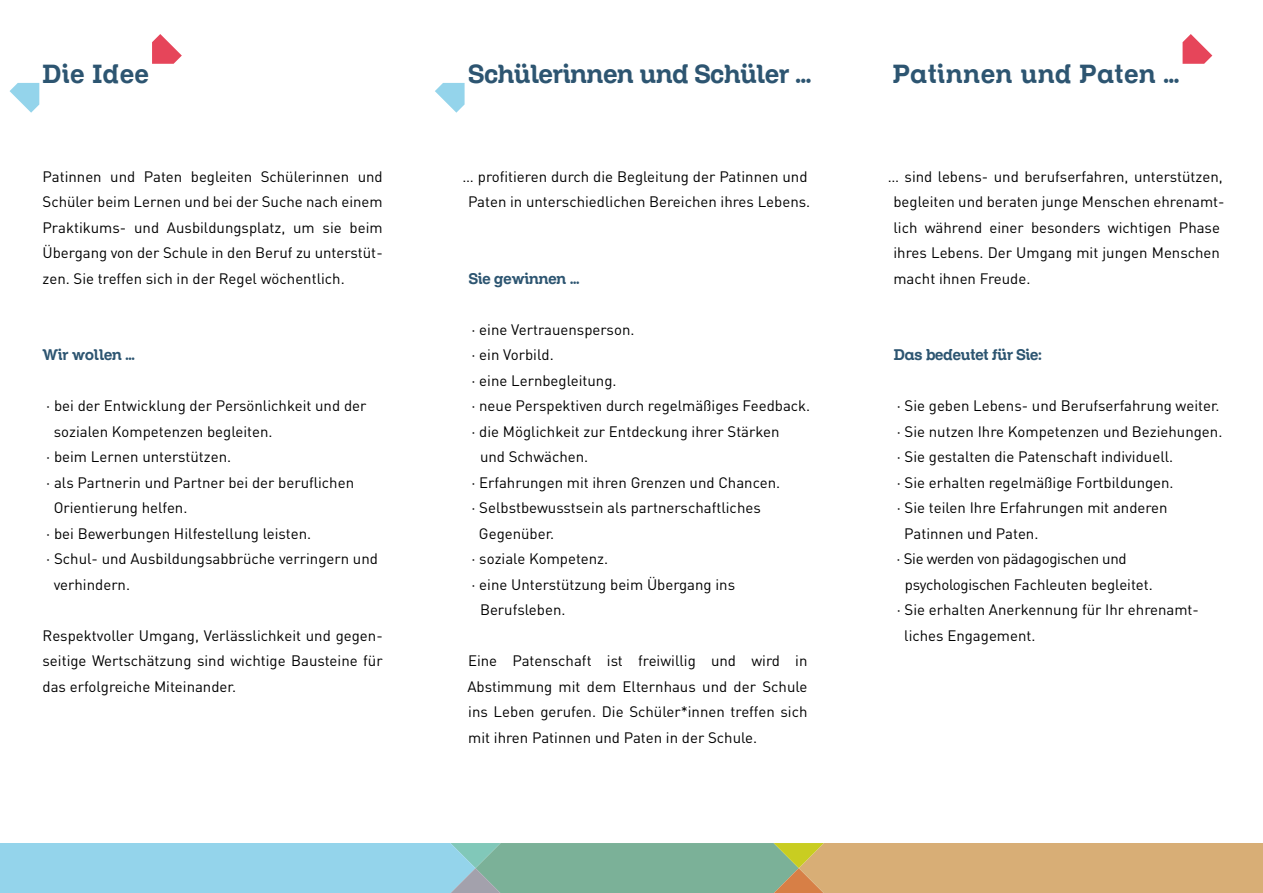
<style>
.page{position:relative;width:1263px;height:893px;background:#fff}
.page>*{position:absolute;margin:0;border:0;box-sizing:border-box;transform-origin:0 0}
.Fließtext{font:25.5px "Zil Semi Slab";color:#2d5571}
.Fließtext-2{font:25.5px "Zil Semi Slab";letter-spacing:.04em;color:#2d5571}
.Fließtext-3{font:15px/25.5px "DIN Pro";color:#000}
.Fließtext-4{font:15px/25.5px "DIN Pro";letter-spacing:-.02em;color:#000}
.Fließtext-5{font:15px "Zil Semi Slab";color:#2d5571}
</style>
<div class="page">
<svg style="left:152px;top:34px;width:30px;height:30px"></svg>
<svg style="left:1182px;top:34px;width:30px;height:30px"></svg>
<svg style="left:10px;top:83px;width:29px;height:30px"></svg>
<svg style="left:435px;top:83px;width:30px;height:30px"></svg>
<svg style="left:0;top:843px;width:1263px;height:50px;background:#a7bca8"></svg>
<p class="Fließtext" style="left:43px;top:58px;width:108px">Die Idee</p>
<p class="Fließtext" style="left:468px;top:58px;width:344px">Schülerinnen und Schüler …</p>
<p class="Fließtext-2" style="left:893px;top:58px;width:288px">Patinnen und Paten …</p>
<p class="Fließtext-3" style="left:43px;top:163px;width:342px;text-align:justify">Patinnen und Paten begleiten Schülerinnen und Schüler beim Lernen und bei der Suche nach einem Praktikums- und Ausbildungsplatz, um sie beim Übergang von der Schule in den Beruf zu unterstüt&shy;zen. Sie treffen sich in der Regel wöchentlich.</p>
<p class="Fließtext-5" style="left:43px;top:346px;width:94px">Wir wollen …</p>
<p class="Fließtext-3" style="left:54px;top:392px;width:314px;text-indent:-7px">∙ bei der Entwicklung der Persönlichkeit und der sozialen Kompetenzen begleiten.</p>
<p class="Fließtext-3" style="left:46px;top:443px;width:186px">∙ beim Lernen unterstützen.</p>
<p class="Fließtext-3" style="left:46px;top:469px;width:309px">∙ als Partnerin und Partner bei der beruflichen</p>
<p class="Fließtext-3" style="left:54px;top:494px;width:135px">Orientierung helfen.</p>
<p class="Fließtext-3" style="left:46px;top:520px;width:266px">∙ bei Bewerbungen Hilfestellung leisten.</p>
<p class="Fließtext-3" style="left:46px;top:545px;width:333px">∙ Schul- und Ausbildungsabbrüche verringern und</p>
<p class="Fließtext-3" style="left:54px;top:571px;width:78px">verhindern.</p>
<p class="Fließtext-3" style="left:43px;top:622px;width:342px;text-align:justify">Respektvoller Umgang, Verlässlichkeit und gegen&shy;seitige Wertschätzung sind wichtige Bausteine für das erfolgreiche Miteinander.</p>
<p class="Fließtext-3" style="left:462px;top:163px;width:349px;text-align:center">… profitieren durch die Begleitung der Patinnen und<br>Paten in unterschiedlichen Bereichen ihres Lebens.</p>
<p class="Fließtext-5" style="left:469px;top:269px;width:112px">Sie gewinnen …</p>
<p class="Fließtext-3" style="left:471px;top:316px;width:164px">∙ eine Vertrauensperson.</p>
<p class="Fließtext-3" style="left:471px;top:341px;width:84px">∙ ein Vorbild.</p>
<p class="Fließtext-3" style="left:471px;top:367px;width:147px">∙ eine Lernbegleitung.</p>
<p class="Fließtext-3" style="left:471px;top:392px;width:340px">∙ neue Perspektiven durch regelmäßiges Feedback.</p>
<p class="Fließtext-3" style="left:471px;top:418px;width:310px">∙ die Möglichkeit zur Entdeckung ihrer Stärken</p>
<p class="Fließtext-3" style="left:480px;top:443px;width:110px">und Schwächen.</p>
<p class="Fließtext-3" style="left:471px;top:469px;width:310px">∙ Erfahrungen mit ihren Grenzen und Chancen.</p>
<p class="Fließtext-3" style="left:471px;top:494px;width:291px">∙ Selbstbewusstsein als partnerschaftliches</p>
<p class="Fließtext-3" style="left:479px;top:520px;width:77px">Gegenüber.</p>
<p class="Fließtext-3" style="left:471px;top:545px;width:138px">∙ soziale Kompetenz.</p>
<p class="Fließtext-3" style="left:480px;top:571px;width:257px;text-indent:-9px">∙ eine Unterstützung beim Übergang ins<br>Berufsleben.</p>
<p class="Fließtext-3" style="left:467px;top:647px;width:342px;text-align:justify">Eine Patenschaft ist freiwillig und wird in Abstimmung mit dem Elternhaus und der Schule ins Leben gerufen. Die Schüler*innen treffen sich mit ihren Patinnen und Paten in der Schule.</p>
<p class="Fließtext-3" style="left:893px;top:163px;width:333px;text-indent:-6px">… sind lebens- und berufserfahren, unterstützen, begleiten und beraten junge Menschen ehrenamt&shy;lich während einer besonders wichtigen Phase ihres Lebens. Der Umgang mit jungen Menschen macht ihnen Freude.</p>
<p class="Fließtext-5" style="left:894px;top:346px;width:149px">Das bedeutet für Sie:</p>
<p class="Fließtext-3" style="left:897px;top:392px;width:324px">∙ Sie geben Lebens- und Berufserfahrung weiter.</p>
<p class="Fließtext-3" style="left:897px;top:418px;width:327px">∙ Sie nutzen Ihre Kompetenzen und Beziehungen.</p>
<p class="Fließtext-3" style="left:897px;top:443px;width:278px">∙ Sie gestalten die Patenschaft individuell.</p>
<p class="Fließtext-3" style="left:897px;top:469px;width:278px">∙ Sie erhalten regelmäßige Fortbildungen.</p>
<p class="Fließtext-3" style="left:904px;top:494px;width:265px;text-indent:-7px">∙ Sie teilen Ihre Erfahrungen mit anderen<br>Patinnen und Paten.</p>
<p class="Fließtext-4" style="left:905px;top:545px;width:249px;text-indent:-9px">∙ Sie werden von pädagogischen und psychologischen Fachleuten begleitet.</p>
<p class="Fließtext-3" style="left:904px;top:596px;width:296px;text-indent:-7px">∙ Sie erhalten Anerkennung für Ihr ehrenamt&shy;liches Engagement.</p>
</div>
